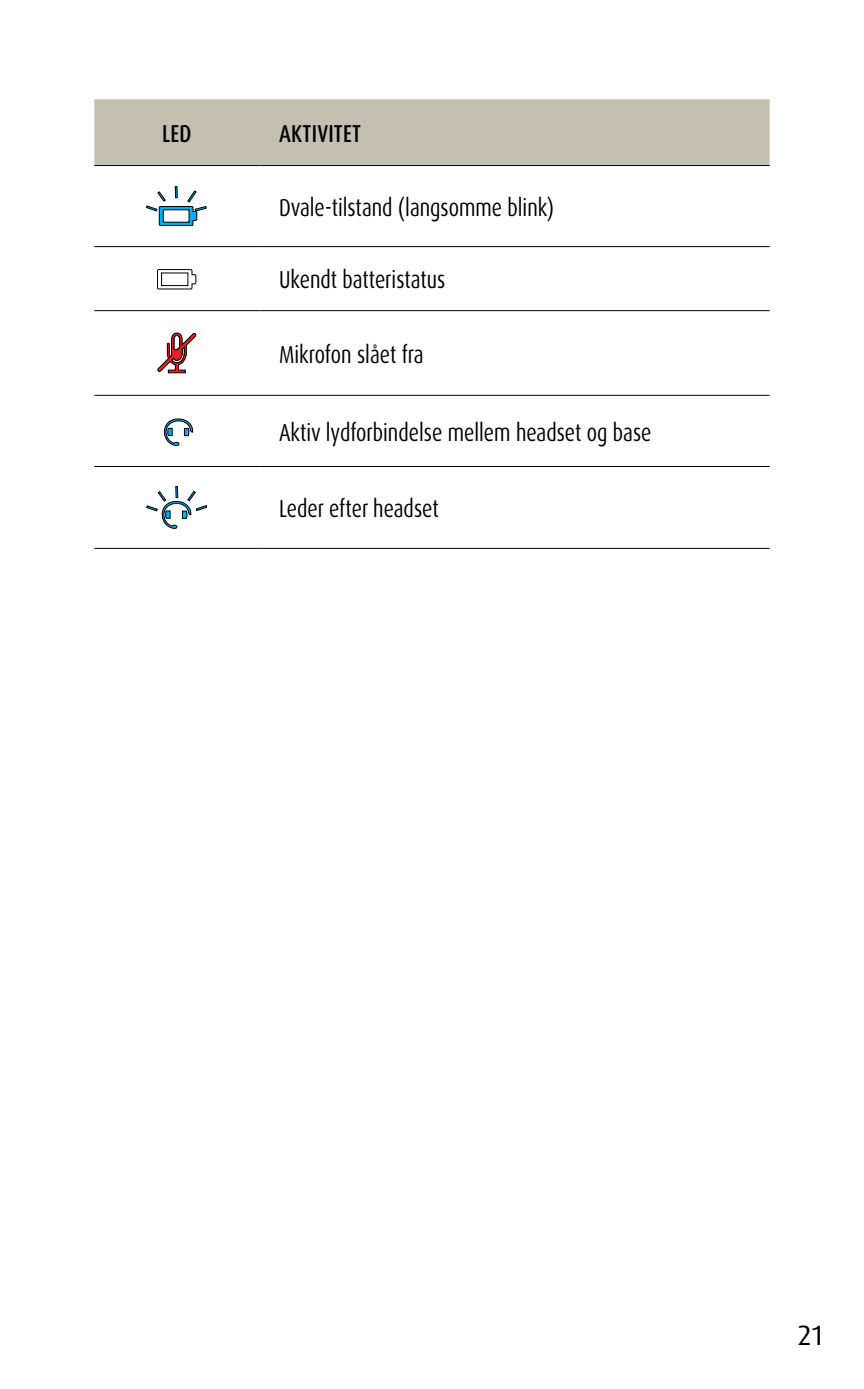
<style>
.page{position:relative;width:864px;height:1389px;background:#fff}
.page>*{position:absolute;margin:0;border:0;box-sizing:border-box;transform-origin:0 0}
.t1{font:28px "Dax Pro";color:#000}
.t2{font:24.5px "Dax Pro";color:#000;scale:.8 1}
.t3{font:500 24.5px "Dax Pro";letter-spacing:.01em;color:#000;scale:.8 1}
</style>
<div class="page">
<div style="left:94px;top:99px;width:675px;height:66px;background:#c4c0b1"></div>
<svg style="left:94px;top:166px;width:675px;height:382px"></svg>
<hr style="left:94px;top:165px;width:165px;height:1px;background:#000">
<hr style="left:259px;top:165px;width:510px;height:1px;background:#000">
<hr style="left:94px;top:246px;width:165px;height:1px;background:#000">
<hr style="left:259px;top:246px;width:510px;height:1px;background:#000">
<hr style="left:94px;top:310px;width:165px;height:1px;background:#000">
<hr style="left:259px;top:310px;width:510px;height:1px;background:#000">
<hr style="left:94px;top:395px;width:165px;height:1px;background:#000">
<hr style="left:259px;top:395px;width:510px;height:1px;background:#000">
<hr style="left:94px;top:466px;width:165px;height:1px;background:#000">
<hr style="left:94px;top:548px;width:165px;height:1px;background:#000">
<hr style="left:259px;top:466px;width:510px;height:1px;background:#000">
<hr style="left:259px;top:548px;width:510px;height:1px;background:#000">
<svg style="left:146px;top:187px;width:60px;height:39px"></svg>
<svg style="left:157px;top:269px;width:39px;height:20px"></svg>
<svg style="left:157px;top:332px;width:40px;height:41px"></svg>
<svg style="left:160px;top:416px;width:33px;height:31px"></svg>
<svg style="left:146px;top:486px;width:61px;height:43px"></svg>
<p class="t3" style="left:162px;top:118px;width:38px">LED</p>
<p class="t3" style="left:279px;top:118px;width:104px">AKTIVITET</p>
<p class="t2" style="left:279px;top:191px;width:345px">Dvale-tilstand (langsomme blink)</p>
<p class="t2" style="left:279px;top:264px;width:209px">Ukendt batteristatus</p>
<p class="t2" style="left:279px;top:338px;width:182px">Mikrofon slået fra</p>
<p class="t2" style="left:279px;top:416px;width:467px">Aktiv lydforbindelse mellem headset og base</p>
<p class="t2" style="left:279px;top:493px;width:201px">Leder efter headset</p>
<p class="t1" style="left:797px;top:1317px;width:26px">21</p>
</div>
